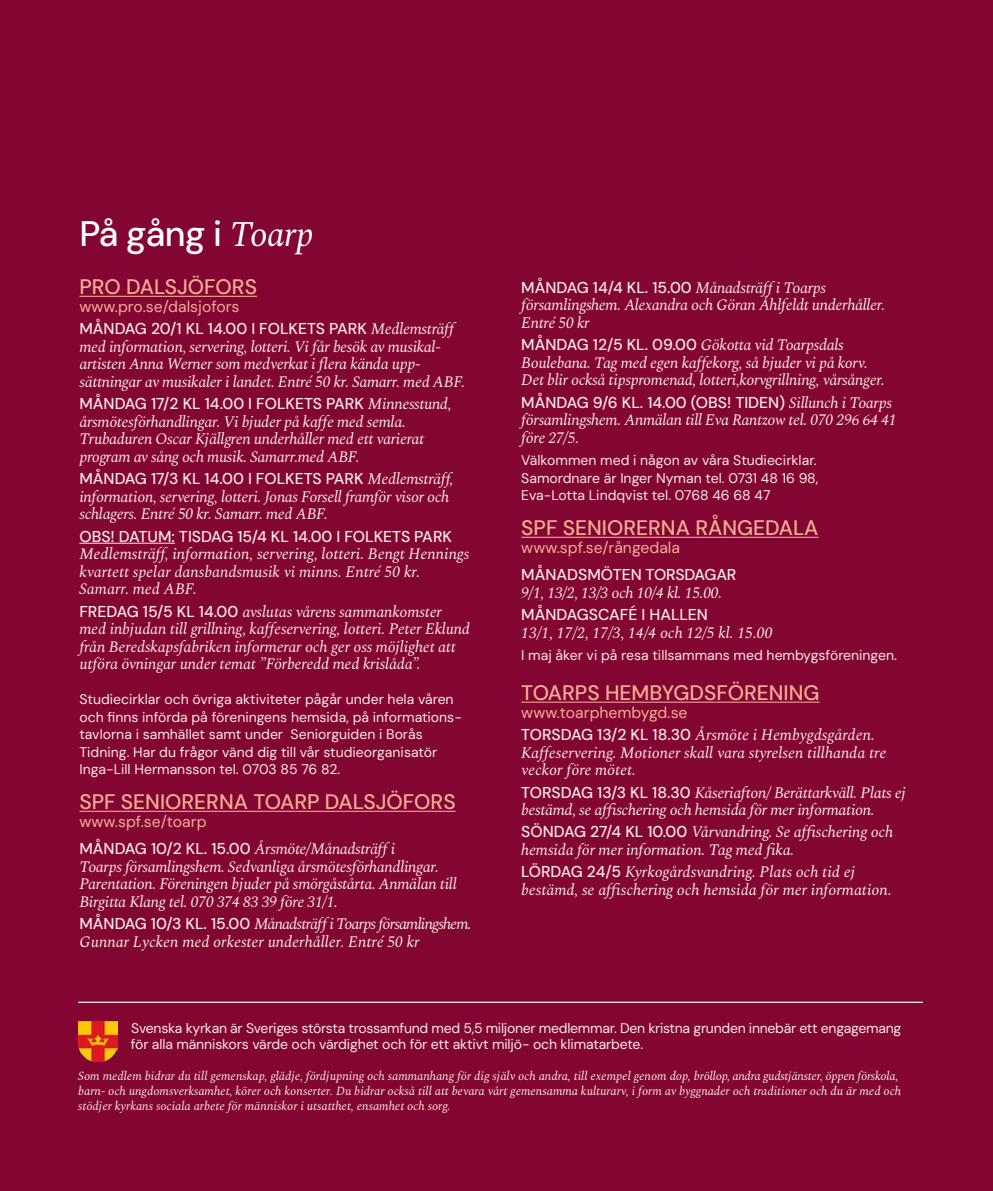
<style>
.page{position:relative;width:993px;height:1191px;background:#fff}
.page>*{position:absolute;margin:0;border:0;box-sizing:border-box;transform-origin:0 0}
.t1{font:500 35.52px "DM Sans";letter-spacing:-.02em;color:#fff}
.t2{font:500 21px "DM Sans";color:#f6af95}
.t3{font:italic 15.75px/17.5px "Spectral";letter-spacing:-.02em;color:#faebe8}
.t4{font:italic 15.75px/17.5px "Spectral";color:#faebe8}
.t5{font:500 15.75px/22.4px "DM Sans";color:#faebe8}
.t6{font:15.75px "DM Sans";color:#f6af95}
.t7{font:14px/17.5px "DM Sans";color:#faebe8;text-align:justify}
.t8{font:14px/15.8px "DM Sans";letter-spacing:-.02em;color:#faebe8}
.t9{font:italic 12.25px/14.7px "Spectral";color:#faebe8}
.s1{font-family:"Spectral";font-weight:400;font-style:italic}
.s2{font-weight:400;color:#f6af95}
.s3{font-family:"DM Sans";font-weight:500;font-style:normal}
</style>
<div class="page">
<div style="left:0;top:0;width:992px;height:1191px;background:#830531"></div>
<img style="left:78px;top:1021px;width:40px;height:40px">
<hr style="left:521px;top:537px;width:297px;height:1px;background:#f6af95">
<hr style="left:521px;top:701px;width:298px;height:1px;background:#f6af95">
<hr style="left:79px;top:296px;width:178px;height:1px;background:#f6af95">
<hr style="left:79px;top:543px;width:96px;height:1px;background:#faebe8">
<hr style="left:79px;top:810px;width:376px;height:2px;background:#f6af95">
<hr style="left:78px;top:1001px;width:844px;height:2px;background:#faebe8">
<h1 class="t1" style="left:79px;top:211px;width:236px">På gång i <span class="s1">Toarp</span></h1>
<h2 class="t2" style="left:79px;top:274px;width:179px">PRO DALSJÖFORS</h2>
<p class="t5" style="left:79px;top:295px;width:380px"><span class="s2">www.pro.se/dalsjofors<br></span>MÅNDAG 20/1 KL 14.00 I FOLKETS PARK <span class="s1">Medlemsträff</span></p>
<p class="t3" style="left:79px;top:336px;width:387px">med information, servering, lotteri. Vi får besök av musikal&shy;artisten Anna Werner som medverkat i flera kända upp&shy;sättningar av musikaler i landet. Entré 50 kr. Samarr. med ABF.</p>
<p class="t5" style="left:79px;top:392px;width:373px">MÅNDAG 17/2 KL 14.00 I FOLKETS PARK <span class="s1">Minnesstund,</span></p>
<p class="t3" style="left:79px;top:411px;width:346px">årsmötesförhandlingar. Vi bjuder på kaffe med semla.<br>Trubaduren Oscar Kjällgren underhåller med ett varierat program av sång och musik. Samarr.med ABF.</p>
<p class="t5" style="left:79px;top:467px;width:377px">MÅNDAG 17/3 KL 14.00 I FOLKETS PARK <span class="s1">Medlemsträff,</span></p>
<p class="t3" style="left:79px;top:486px;width:371px">information, servering, lotteri. Jonas Forsell framför visor och schlagers. Entré 50 kr. Samarr. med ABF.</p>
<p class="t5" style="left:79px;top:525px;width:374px">OBS! DATUM: TISDAG 15/4 KL 14.00 I FOLKETS PARK</p>
<p class="t4" style="left:79px;top:544px;width:391px">Medlemsträff, information, servering, lotteri. Bengt Hennings kvartett spelar dansbandsmusik vi minns. Entré 50 kr.<br>Samarr. med ABF.</p>
<p class="t3" style="left:79px;top:601px;width:392px"><span class="s3">FREDAG 15/5 KL 14.00</span> avslutas vårens sammankomster med inbjudan till grillning, kaffeservering, lotteri. Peter Eklund från Beredskapsfabriken informerar och ger oss möjlighet att utföra övningar under temat ”Förberedd med krislåda”.</p>
<p class="t7" style="left:79px;top:690px;width:384px;text-align:left">Studiecirklar och övriga aktiviteter pågår under hela våren och finns införda på föreningens hemsida, på informations&shy;tavlorna i samhället samt under Seniorguiden i Borås Tidning. Har du frågor vänd dig till vår studieorganisatör Inga-Lill Hermansson tel. 0703 85 76 82.</p>
<h2 class="t2" style="left:79px;top:789px;width:377px">SPF SENIORERNA TOARP DALSJÖFORS</h2>
<p class="t6" style="left:79px;top:811px;width:129px">www.spf.se/toarp</p>
<p class="t3" style="left:79px;top:839px;width:378px"><span class="s3">MÅNDAG 10/2 KL. 15.00</span> Årsmöte/Månadsträff i<br>Toarps församlingshem. Sedvanliga årsmötesförhandlingar.<br>Parentation. Föreningen bjuder på smörgåstårta. Anmälan till Birgitta Klang tel. 070 374 83 39 före 31/1.</p>
<p class="t3" style="left:79px;top:914px;width:393px"><span class="s3">MÅNDAG 10/3 KL. 15.00</span> Månadsträffi Toarps församlingshem.<br>Gunnar Lycken med orkester underhåller. Entré 50 kr</p>
<p class="t5" style="left:521px;top:276px;width:306px">MÅNDAG 14/4 KL. 15.00 <span class="s1">Månadsträff i Toarps</span></p>
<p class="t3" style="left:521px;top:295px;width:365px">församlingshem. Alexandra och Göran Åhlfeldt underhåller.<br>Entré 50 kr</p>
<p class="t3" style="left:521px;top:335px;width:365px"><span class="s3">MÅNDAG 12/5 KL. 09.00</span> Gökotta vid Toarpsdals<br>Boulebana. Tag med egen kaffekorg, så bjuder vi på korv.<br>Det blir också tipspromenad, lotteri,korvgrillning, vårsånger.</p>
<p class="t5" style="left:521px;top:391px;width:372px">MÅNDAG 9/6 KL. 14.00 (OBS! TIDEN) <span class="s1">Sillunch i Toarps</span></p>
<p class="t3" style="left:521px;top:410px;width:377px">församlingshem. Anmälan till Eva Rantzow tel. 070 296 64 41 före 27/5.</p>
<p class="t7" style="left:521px;top:451px;width:298px">Välkommen med i någon av våra Studiecirklar.<br>Samordnare är Inger Nyman tel. 0731 48 16 98, Eva-Lotta Lindqvist tel. 0768 46 68 47</p>
<h2 class="t2" style="left:521px;top:515px;width:298px">SPF SENIORERNA RÅNGEDALA</h2>
<p class="t6" style="left:521px;top:537px;width:160px">www.spf.se/rångedala</p>
<p class="t5" style="left:521px;top:563px;width:216px">MÅNADSMÖTEN TORSDAGAR</p>
<p class="t3" style="left:521px;top:582px;width:202px">9/1, 13/2, 13/3 och 10/4 kl. 15.00.</p>
<p class="t5" style="left:521px;top:603px;width:188px">MÅNDAGSCAFÉ I HALLEN</p>
<p class="t4" style="left:521px;top:622px;width:253px">13/1, 17/2, 17/3, 14/4 och 12/5 kl. 15.00</p>
<p class="t7" style="left:521px;top:646px;width:377px">I maj åker vi på resa tillsammans med hembygsföreningen.</p>
<h2 class="t2" style="left:521px;top:679px;width:300px">TOARPS HEMBYGDSFÖRENING</h2>
<p class="t6" style="left:521px;top:702px;width:168px">www.toarphembygd.se</p>
<p class="t4" style="left:521px;top:725px;width:366px"><span class="s3">TORSDAG 13/2 KL 18.30</span> Årsmöte i Hembygdsgården.<br>Kaffeservering. Motioner skall vara styrelsen tillhanda tre veckor före mötet.</p>
<p class="t3" style="left:521px;top:782px;width:386px"><span class="s3">TORSDAG 13/3 KL 18.30</span> Kåseriafton/ Berättarkväll. Plats ej bestämd, se affischering och hemsida för mer information.</p>
<p class="t3" style="left:521px;top:822px;width:373px"><span class="s3">SÖNDAG 27/4 KL 10.00</span> Vårvandring. Se affischering och hemsida för mer information. Tag med fika.</p>
<p class="t4" style="left:521px;top:862px;width:372px"><span class="s3">LÖRDAG 24/5</span> Kyrkogårdsvandring. Plats och tid ej bestämd, se affischering och hemsida för mer information.</p>
<p class="t8" style="left:131px;top:1020px;width:771px">Svenska kyrkan är Sveriges största trossamfund med 5,5 miljoner medlemmar. Den kristna grunden innebär ett engagemang för alla människors värde och värdighet och för ett aktivt miljö- och klimatarbete.</p>
<p class="t9" style="left:78px;top:1068px;width:824px">Som medlem bidrar du till gemenskap, glädje, fördjupning och sammanhang för dig själv och andra, till exempel genom dop, bröllop, andra gudstjänster, öppen förskola, barn- och ungdomsverksamhet, körer och konserter. Du bidrar också till att bevara vårt gemensamma kulturarv, i form av byggnader och traditioner och du är med och stödjer kyrkans sociala arbete för människor i utsatthet, ensamhet och sorg.</p>
</div>
